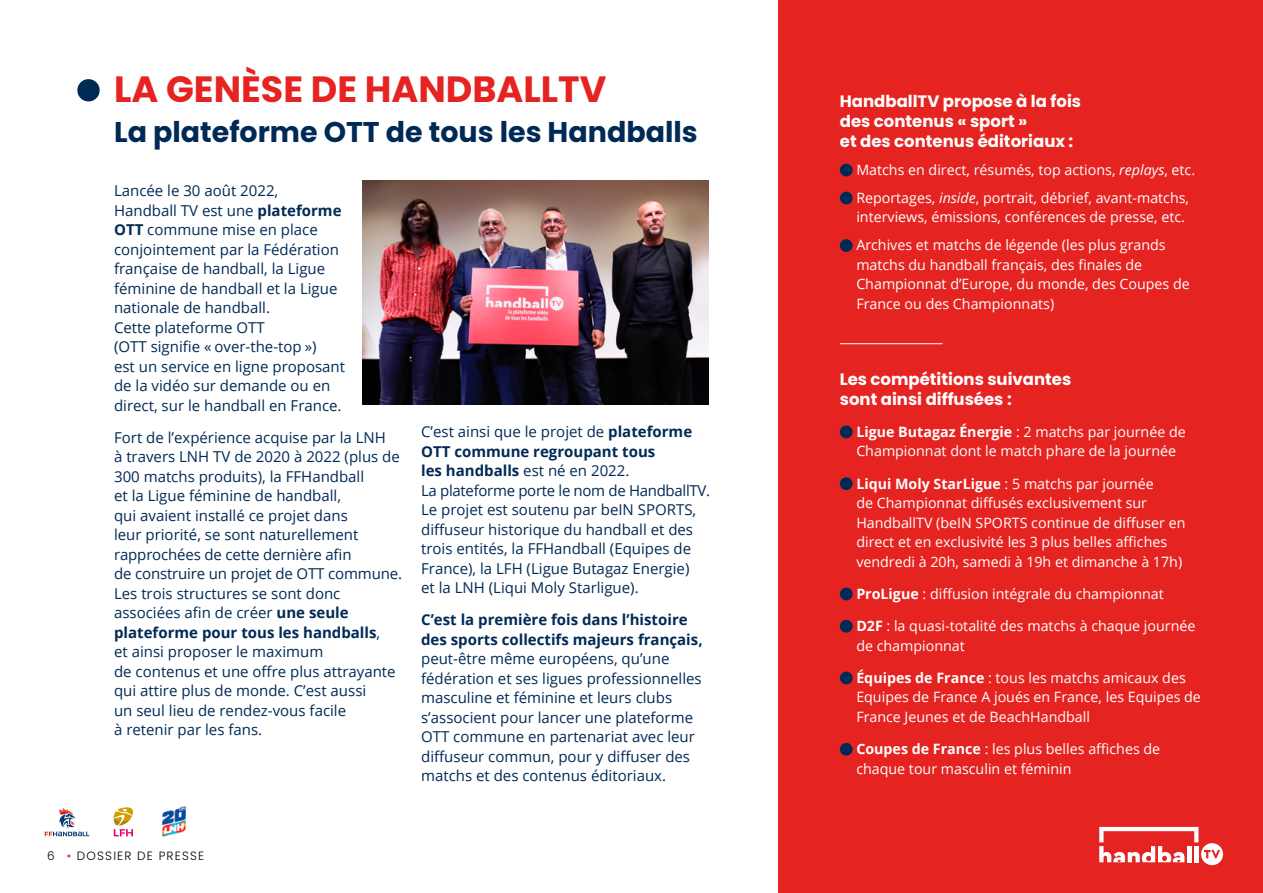
<style>
.page{position:relative;width:1263px;height:893px;background:#fff}
.page>*{position:absolute;margin:0;border:0;box-sizing:border-box;transform-origin:0 0}
.t1{font:700 36.45px "Poppins";color:#e52421}
.t2{font:700 28.5px "Poppins";color:#002a56}
.t3{font:700 16.5px/19.8px "Poppins";color:#fff}
.t4{font:15px/19.5px "Open Sans";color:#002a56}
.t5{font:700 15px/19.5px "Open Sans";color:#002a56}
.t6{font:14.25px/19.5px "Open Sans";color:#fff}
.t7{font:300 12px "Poppins";letter-spacing:.1em;color:#000}
.s1{font-weight:700}
.s2{color:#e52421}
.s3{font-style:italic}
</style>
<div class="page">
<div style="left:778px;top:0;width:485px;height:893px;background:#e52421"></div>
<div style="left:840px;top:164px;width:13px;height:12px;background:#002a56;border-radius:50%"></div>
<div style="left:840px;top:192px;width:13px;height:12px;background:#002a56;border-radius:50%"></div>
<div style="left:840px;top:239px;width:13px;height:13px;background:#002a56;border-radius:50%"></div>
<div style="left:840px;top:426px;width:13px;height:12px;background:#002a56;border-radius:50%"></div>
<div style="left:840px;top:477px;width:13px;height:13px;background:#002a56;border-radius:50%"></div>
<div style="left:840px;top:588px;width:13px;height:12px;background:#002a56;border-radius:50%"></div>
<div style="left:840px;top:620px;width:13px;height:13px;background:#002a56;border-radius:50%"></div>
<div style="left:840px;top:672px;width:13px;height:12px;background:#002a56;border-radius:50%"></div>
<div style="left:840px;top:743px;width:13px;height:13px;background:#002a56;border-radius:50%"></div>
<hr style="left:840px;top:343px;width:103px;height:1px;background:#fff">
<div style="left:77px;top:79px;width:23px;height:22px;background:#002a56;border-radius:50%"></div>
<img style="left:362px;top:180px;width:346px;height:224px">
<svg style="left:1099px;top:827px;width:124px;height:38px"></svg>
<hr style="left:1187px;top:846px;width:4px;height:16px;background:#fff">
<hr style="left:1194px;top:846px;width:4px;height:16px;background:#fff">
<svg style="left:44px;top:808px;width:45px;height:28px"></svg>
<svg style="left:113px;top:807px;width:20px;height:29px"></svg>
<img style="left:162px;top:807px;width:23px;height:29px">
<h1 class="t1" style="left:114px;top:68px;width:494px">LA GENÈSE DE HANDBALLTV</h1>
<h2 class="t2" style="left:114px;top:115px;width:585px">La plateforme OTT de tous les Handballs</h2>
<p class="t4" style="left:114px;top:180px;width:233px">Lancée le 30 août 2022,<br>Handball TV est une <span class="s1">plateforme<br>OTT</span> commune mise en place conjointement par la Fédération française de handball, la Ligue féminine de handball et la Ligue nationale de handball.<br>Cette plateforme OTT<br>(OTT signifie « over-the-top »)<br>est un service en ligne proposant de la vidéo sur demande ou en direct, sur le handball en France.</p>
<p class="t4" style="left:114px;top:427px;width:289px">Fort de l’expérience acquise par la LNH<br>à travers LNH TV de 2020 à 2022 (plus de 300 matchs produits), la FFHandball<br>et la Ligue féminine de handball,<br>qui avaient installé ce projet dans<br>leur priorité, se sont naturellement rapprochées de cette dernière afin<br>de construire un projet de OTT commune.<br>Les trois structures se sont donc associées afin de créer <span class="s1">une seule plateforme pour tous les handballs</span>,<br>et ainsi proposer le maximum<br>de contenus et une offre plus attrayante qui attire plus de monde. C’est aussi<br>un seul lieu de rendez-vous facile<br>à retenir par les fans.</p>
<p class="t4" style="left:421px;top:421px;width:291px">C’est ainsi que le projet de <span class="s1">plateforme OTT commune regroupant tous<br>les handballs</span> est né en 2022.<br>La plateforme porte le nom de HandballTV.<br>Le projet est soutenu par beIN SPORTS, diffuseur historique du handball et des trois entités, la FFHandball (Equipes de France), la LFH (Ligue Butagaz Energie)<br>et la LNH (Liqui Moly Starligue).</p>
<p class="t5" style="left:421px;top:610px;width:283px">C’est la première fois dans l’histoire des sports collectifs majeurs français,</p>
<p class="t4" style="left:421px;top:649px;width:282px">peut-être même européens, qu’une fédération et ses ligues professionnelles masculine et féminine et leurs clubs s’associent pour lancer une plateforme OTT commune en partenariat avec leur diffuseur commun, pour y diffuser des matchs et des contenus éditoriaux.</p>
<p class="t7" style="left:47px;top:848px;width:158px">6 <span class="s2">•</span> DOSSIER DE PRESSE</p>
<p class="t3" style="left:840px;top:92px;width:243px">HandballTV propose à la fois des contenus « sport »<br>et des contenus éditoriaux :</p>
<p class="t6" style="left:856px;top:155px;width:340px;line-height:28px">Matchs en direct, résumés, top actions, <span class="s3">replays</span>, etc.<br>Reportages, <span class="s3">inside</span>, portrait, débrief, avant-matchs,</p>
<p class="t6" style="left:856px;top:203px;width:330px;line-height:28px">interviews, émissions, conférences de presse, etc.<br>Archives et matchs de légende (les plus grands</p>
<p class="t6" style="left:856px;top:255px;width:335px">matchs du handball français, des finales de<br>Championnat d’Europe, du monde, des Coupes de<br>France ou des Championnats)</p>
<p class="t3" style="left:840px;top:369px;width:233px">Les compétitions suivantes sont ainsi diffusées :</p>
<p class="t6" style="left:856px;top:422px;width:331px"><span class="s1">Ligue Butagaz Énergie</span> : 2 matchs par journée de<br>Championnat dont le match phare de la journée</p>
<p class="t6" style="left:856px;top:473px;width:331px"><span class="s1">Liqui Moly StarLigue</span> : 5 matchs par journée<br>de Championnat diffusés exclusivement sur HandballTV (beIN SPORTS continue de diffuser en direct et en exclusivité les 3 plus belles affiches vendredi à 20h, samedi à 19h et dimanche à 17h)</p>
<p class="t6" style="left:856px;top:584px;width:309px"><span class="s1">ProLigue</span> : diffusion intégrale du championnat</p>
<p class="t6" style="left:856px;top:616px;width:341px"><span class="s1">D2F</span> : la quasi-totalité des matchs à chaque journée de championnat</p>
<p class="t6" style="left:856px;top:668px;width:346px"><span class="s1">Équipes de France</span> : tous les matchs amicaux des<br>Equipes de France A joués en France, les Equipes de<br>France Jeunes et de BeachHandball</p>
<p class="t6" style="left:856px;top:739px;width:305px"><span class="s1">Coupes de France</span> : les plus belles affiches de chaque tour masculin et féminin</p>
</div>
